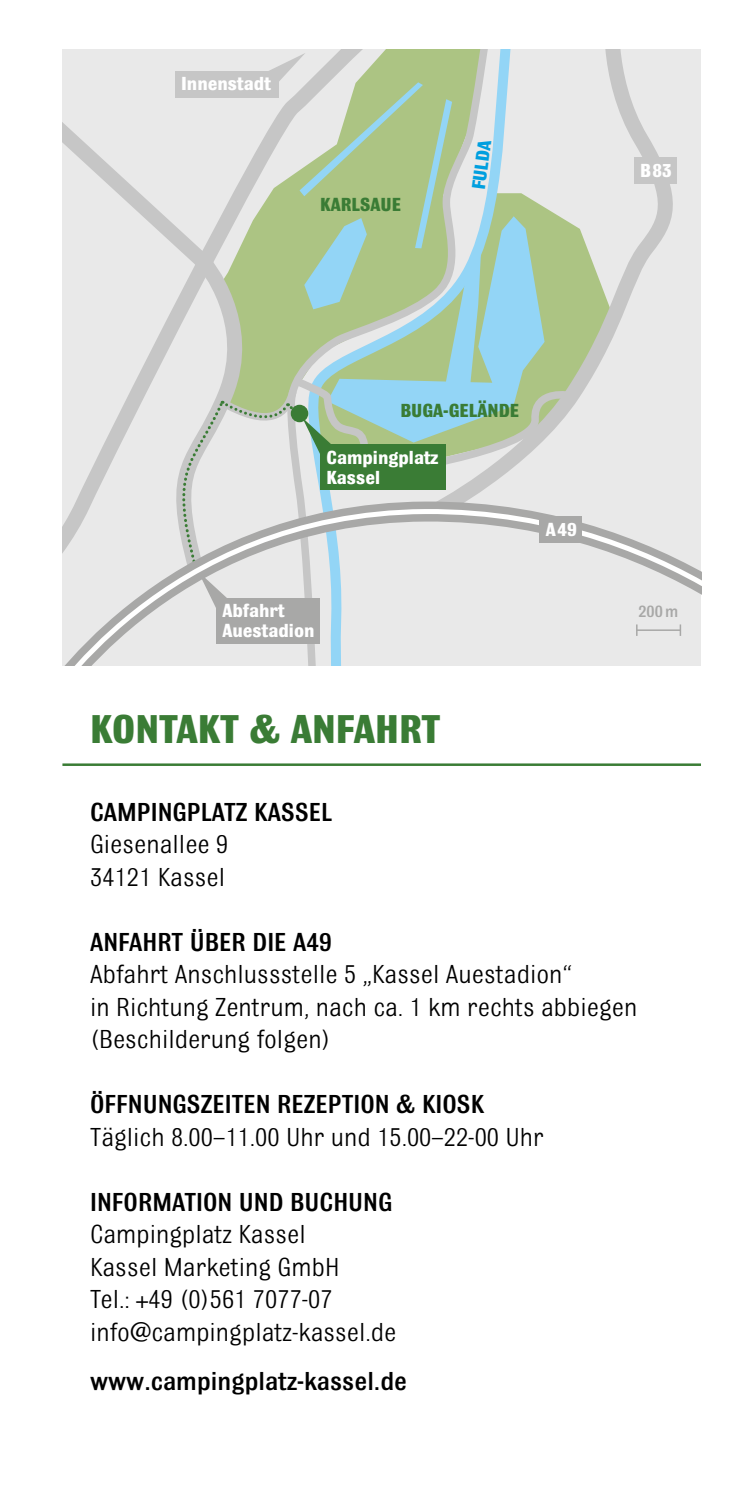
<style>
.page{position:relative;width:745px;height:1489px;background:#fff}
.page>*{position:absolute;margin:0;border:0;box-sizing:border-box;transform-origin:0 0}
.t1{font:700 42.5px "Bulldog";color:#3a7c35}
.t2{font:27.5px/32.5px "Bulldog";color:#000}
.t3{font:500 27.5px "Bulldog";color:#000}
.t4{font:700 20px/20px "Bulldog";color:#fff}
.t5{font:700 20px "Bulldog";color:#3a7c35}
.t6{font:700 20px "Bulldog";color:#009fdf}
.t7{font:500 17.5px "Bulldog";color:#a8a8a7}
</style>
<div class="page">
<svg style="left:62px;top:50px;width:147px;height:439px;background:#e4e4e4"></svg>
<svg style="left:209px;top:50px;width:210px;height:325px;background:#cbd4bc"></svg>
<svg style="left:419px;top:50px;width:279px;height:439px;background:#dbe0d8"></svg>
<svg style="left:327px;top:216px;width:217px;height:159px;background:#a7cfc5"></svg>
<div style="left:633px;top:157px;width:42px;height:27px;background:#c6c6c6"></div>
<div style="left:175px;top:71px;width:104px;height:26px;background:#c6c6c6"></div>
<svg style="left:268px;top:53px;width:184px;height:256px;background:#b4cba3"></svg>
<svg style="left:168px;top:375px;width:410px;height:114px;background:#b0caba"></svg>
<svg style="left:62px;top:489px;width:638px;height:16px;background:#e0e1e1"></svg>
<svg style="left:62px;top:505px;width:638px;height:161px;background:#dedfdf"></svg>
<div style="left:539px;top:516px;width:42px;height:26px;background:#a8a8a7"></div>
<hr style="left:636px;top:629px;width:44px;height:2px;background:#a8a8a7">
<svg style="left:635px;top:624px;width:2px;height:12px"></svg>
<hr style="left:62px;top:763px;width:638px;height:3px;background:#3a7c35">
<hr style="left:744px;top:0;width:1px;height:808px;background:#3a7c35">
<p class="t4" style="left:181px;top:74px;width:91px">Innenstadt</p>
<p class="t5" style="left:320px;top:194px;width:82px">KARLSAUE</p>
<p class="t6" style="left:467px;top:188px;width:51px;rotate:-82deg">FULDA</p>
<p class="t4" style="left:639px;top:160px;width:33px">B83</p>
<p class="t5" style="left:400px;top:400px;width:120px">BUGA-GELÄNDE</p>
<p class="t4" style="left:326px;top:447px;width:113px">Campingplatz<br>Kassel</p>
<p class="t4" style="left:222px;top:601px;width:94px">Abfahrt<br>Auestadion</p>
<p class="t4" style="left:545px;top:519px;width:32px">A49</p>
<h1 class="t1" style="left:90px;top:707px;width:351px">KONTAKT &amp; ANFAHRT</h1>
<p class="t3" style="left:90px;top:797px;width:243px">CAMPINGPLATZ KASSEL</p>
<p class="t2" style="left:90px;top:827px;width:140px">Giesenallee 9<br>34121 Kassel</p>
<p class="t7" style="left:638px;top:602px;width:41px">200m</p>
<p class="t3" style="left:90px;top:927px;width:243px">ANFAHRT ÜBER DIE A49</p>
<p class="t2" style="left:90px;top:957px;width:548px">Abfahrt Anschlussstelle 5 „Kassel Auestadion“<br>in Richtung Zentrum, nach ca. 1 km rechts abbiegen (Beschilderung folgen)</p>
<p class="t3" style="left:90px;top:1090px;width:395px">ÖFFNUNGSZEITEN REZEPTION &amp; KIOSK</p>
<p class="t2" style="left:90px;top:1120px;width:455px">Täglich 8.00–11.00 Uhr und 15.00–22-00 Uhr</p>
<p class="t3" style="left:90px;top:1187px;width:303px">INFORMATION UND BUCHUNG</p>
<p class="t2" style="left:90px;top:1217px;width:307px">Campingplatz Kassel<br>Kassel Marketing GmbH<br>Tel.: +49 (0)561 7077-07 info@campingplatz-kassel.de</p>
<p class="t3" style="left:90px;top:1366px;width:318px">www.campingplatz-kassel.de</p>
</div>
